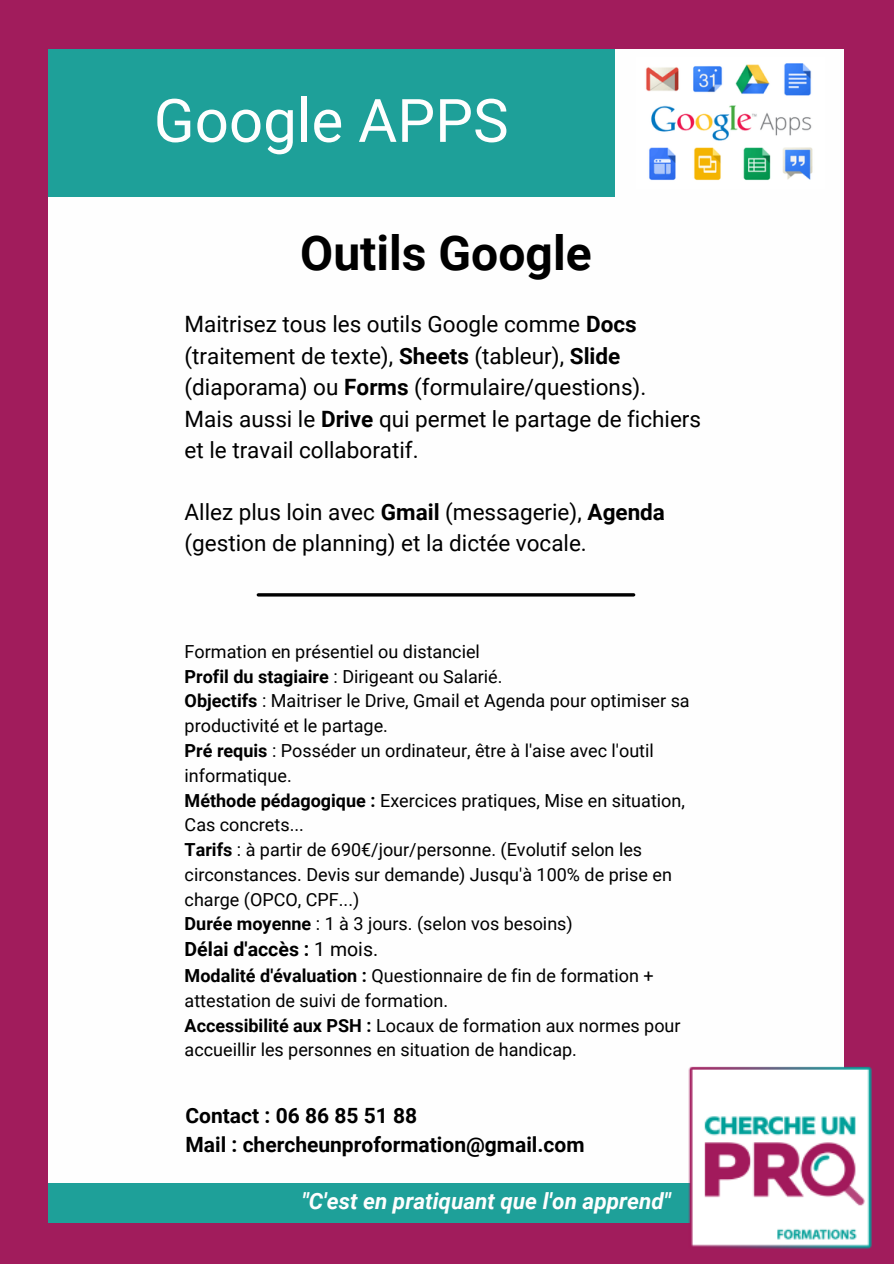
<style>
.page{position:relative;width:894px;height:1264px;background:#fff}
.page>*{position:absolute;margin:0;border:0;box-sizing:border-box;transform-origin:0 0}
.t1{font:60px "Roboto";color:#fefefe}
.t2{font:700 48px "Roboto";color:#000}
.t3{font:22.5px/31.5px "Roboto";color:#000}
.t4{font:italic 700 22.5px "Roboto";color:#fefefe}
.t5{font:700 21px/29.2px "Roboto";color:#000}
.t6{font:700 19.5px "Roboto";color:#000}
.t7{font:18px/24.8px "Roboto";color:#000}
.s1{font-weight:700}
.s2{font-weight:400}
</style>
<div class="page">
<div style="left:0;top:0;width:893px;height:1263px;background:#a11c5c"></div>
<div style="left:48px;top:49px;width:795px;height:1164px;background:#fefefe"></div>
<div style="left:48px;top:49px;width:566px;height:147px;background:#1ea099"></div>
<div style="left:48px;top:1182px;width:795px;height:40px;background:#1ea099"></div>
<img style="left:679px;top:1052px;width:193px;height:197px">
<hr style="left:258px;top:593px;width:375px;height:3px;background:#000">
<img style="left:646px;top:63px;width:167px;height:117px">
<p class="t1" style="left:154px;top:86px;width:356px">Google APPS</p>
<h3 class="t2" style="left:300px;top:225px;width:293px">Outils Google</h3>
<p class="t3" style="left:184px;top:309px;width:518px">Maitrisez tous les outils Google comme <span class="s1">Docs </span>(traitement de texte), <span class="s1">Sheets</span> (tableur), <span class="s1">Slide </span>(diaporama) ou <span class="s1">Forms</span> (formulaire/questions).<br>Mais aussi le <span class="s1">Drive</span> qui permet le partage de fichiers et le travail collaboratif.</p>
<h2 class="t3" style="left:184px;top:497px;width:481px;line-height:30.3px">Allez plus loin avec <span class="s1">Gmail</span> (messagerie), <span class="s1">Agenda </span>(gestion de planning) et la dictée vocale.</h2>
<h4 class="t7" style="left:184px;top:639px;width:297px">Formation en présentiel ou distanciel</h4>
<h4 class="t7" style="left:184px;top:664px;width:319px"><span class="s1">Profil du stagiaire</span> : Dirigeant ou Salarié.</h4>
<p class="t7" style="left:184px;top:689px;width:506px"><span class="s1">Objectifs</span> : Maitriser le Drive, Gmail et Agenda pour optimiser sa productivité et le partage.</p>
<p class="t7" style="left:184px;top:738px;width:470px"><span class="s1">Pré requis</span> : Posséder un ordinateur, être à l'aise avec l'outil informatique.</p>
<p class="t7" style="left:184px;top:788px;width:501px"><span class="s1">Méthode pédagogique :</span> Exercices pratiques, Mise en situation,<br>Cas concrets...</p>
<p class="t7" style="left:184px;top:837px;width:488px"><span class="s1">Tarifs</span> : à partir de 690€/jour/personne. (Evolutif selon les circonstances. Devis sur demande) Jusqu'à 100% de prise en charge (OPCO, CPF...)</p>
<p class="t7" style="left:184px;top:911px;width:389px"><span class="s1">Durée moyenne</span> : 1 à 3 jours. (selon vos besoins)</p>
<p class="t6" style="left:184px;top:938px;width:195px">Délai d'accès : <span class="s2">1 mois.</span></p>
<p class="t7" style="left:184px;top:963px;width:470px"><span class="s1">Modalité d'évaluation :</span> Questionnaire de fin de formation + attestation de suivi de formation.</p>
<p class="t7" style="left:184px;top:1013px;width:497px"><span class="s1">Accessibilité aux PSH :</span> Locaux de formation aux normes pour accueillir les personnes en situation de handicap.</p>
<h3 class="t5" style="left:185px;top:1101px;width:400px">Contact : 06 86 85 51 88<br>Mail : chercheunproformation@gmail.com</h3>
<p class="t4" style="left:302px;top:1188px;width:370px">"C'est en pratiquant que l'on apprend"</p>
</div>
